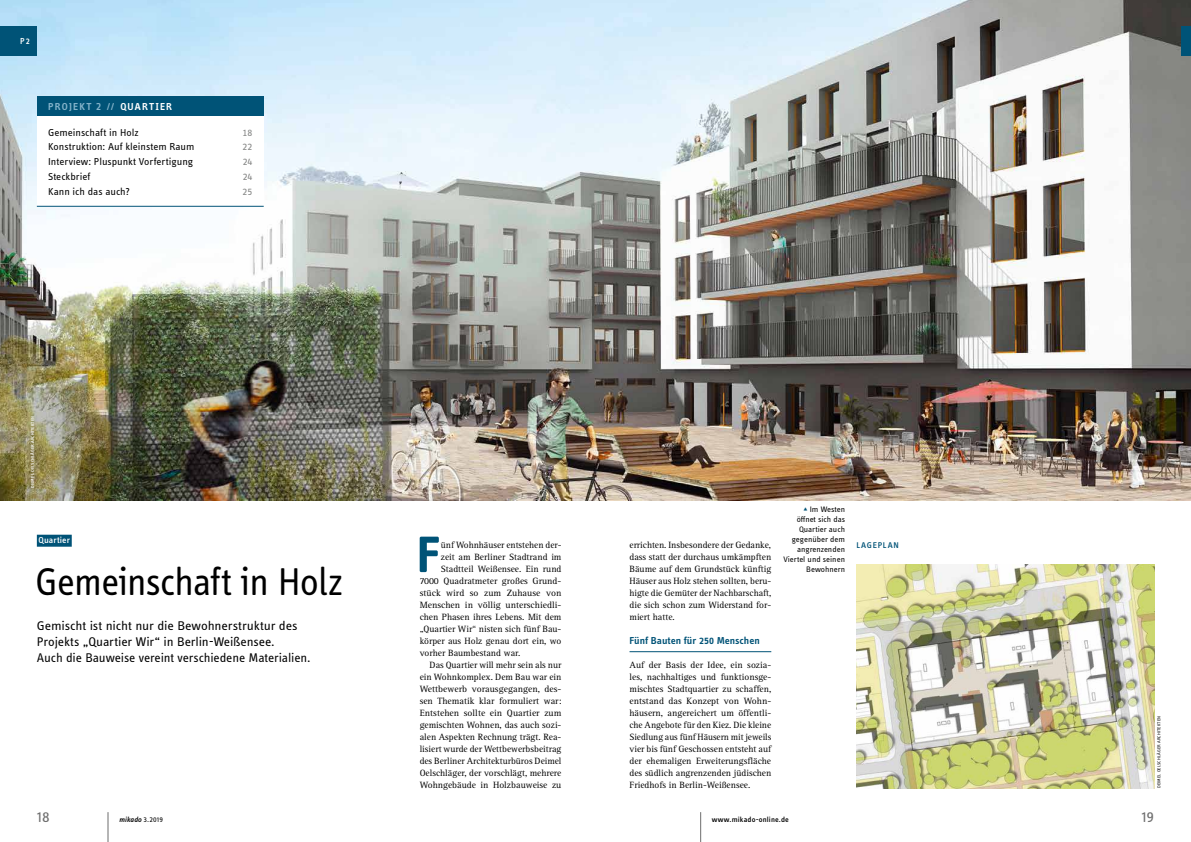
<style>
.page{position:relative;width:1191px;height:842px;background:#fff}
.page>*{position:absolute;margin:0;border:0;box-sizing:border-box;transform-origin:0 0}
.t1{font:700 52.9px "Info OT Text";color:#005377}
.t2{font:40px "Info OT Disp";letter-spacing:-.02em;color:#000}
.t3{font:16px "Info OT Text";color:#6e6e6e;scale:1.05 1}
.t4{font:13px/16px "Info OT Text";letter-spacing:-.01em;color:#000;scale:1.07 1}
.t5{font:10.4px "Info OT Text";color:#000;scale:1.05 1}
.t6{font:600 10.4px "Info OT Text";color:#005377;scale:1.05 1}
.t7{font:600 10.4px "Info OT Disp";letter-spacing:.11em;color:#85b4cb;scale:1.05 1}
.t8{font:10.4px "Info OT Text";letter-spacing:-.005em;color:#868786;scale:1.05 1}
.t9{font:9.4px/12px "Rotis Serif Pro";color:#000;text-align:justify}
.t10{font:500 9px "Info OT Text";letter-spacing:.01em;color:#fff;scale:1.05 1}
.t11{font:500 9px "Info OT Text";letter-spacing:.01em;color:#fff}
.t12{font:500 8.6px "Info OT Text";letter-spacing:.08em;color:#005377;scale:1.05 1}
.t13{font:8.2px/10px "Info OT Text";color:#000;text-align:right;scale:1.05 1}
.t14{font:500 7.6px "Info OT Text";letter-spacing:.015em;color:#000;scale:1.05 1}
.t15{font:italic 500 7.6px "Info OT Text";letter-spacing:.01em;color:#000;scale:1.05 1}
.t16{font:500 4.5px "Info OT Text";letter-spacing:.03em;color:#fff;scale:1.05 1}
.t17{font:4.5px "Info OT Text";letter-spacing:.03em;color:#000;scale:1.05 1}
.s1{color:#fff}
.s2{color:#005377}
.s3{font-weight:400;font-style:normal}
</style>
<div class="page">
<hr style="left:108px;top:812px;width:1px;height:30px;background:#6e6e6e">
<hr style="left:700px;top:812px;width:1px;height:30px;background:#6e6e6e">
<img style="left:0;top:0;width:1191px;height:500px">
<div style="left:1181px;top:26px;width:10px;height:30px;background:#005377"></div>
<div style="left:0;top:26px;width:37px;height:30px;background:#005377"></div>
<img style="left:856px;top:564px;width:298px;height:224px">
<div style="left:37px;top:96px;width:227px;height:20px;background:#005377"></div>
<div style="left:37px;top:116px;width:227px;height:90px;background:#fff"></div>
<hr style="left:37px;top:206px;width:227px;height:1px;background:#005377">
<div style="left:37px;top:535px;width:35px;height:12px;background:#005377"></div>
<hr style="left:629px;top:651px;width:142px;height:1px;background:#005377">
<div style="left:25px;top:410px;width:14px;height:83px;background:#000;opacity:.4"></div>
<p class="t11" style="left:20px;top:35px;width:11px">P2</p>
<p class="t7" style="left:48px;top:100px;width:119px">PROJEKT 2 // <span class="s1">QUARTIER</span></p>
<p class="t5" style="left:48px;top:126px;width:88px">Gemeinschaft in Holz</p>
<p class="t8" style="left:242px;top:126px;width:11px">18</p>
<p class="t5" style="left:48px;top:141px;width:141px">Konstruktion: Auf kleinstem Raum</p>
<p class="t8" style="left:242px;top:141px;width:11px">22</p>
<p class="t5" style="left:48px;top:155px;width:140px">Interview: Pluspunkt Vorfertigung</p>
<p class="t8" style="left:243px;top:155px;width:11px">24</p>
<p class="t5" style="left:48px;top:170px;width:42px">Steckbrief</p>
<p class="t8" style="left:243px;top:170px;width:11px">24</p>
<p class="t5" style="left:48px;top:185px;width:79px">Kann ich das auch?</p>
<p class="t8" style="left:243px;top:185px;width:11px">25</p>
<p class="t16" style="left:30px;top:488px;width:70px;rotate:-90deg">DEIMEL OELSCHLÄGER ARCHITEKTEN</p>
<p class="t10" style="left:39px;top:535px;width:31px">Quartier</p>
<h2 class="t2" style="left:36px;top:557px;width:309px">Gemeinschaft in Holz</h2>
<h3 class="t4" style="left:37px;top:618px;width:257px">Gemischt ist nicht nur die Bewohnerstruktur des<br>Projekts „Quartier Wir“ in Berlin-Weißensee.<br>Auch die Bauweise vereint verschiedene Materialien.</h3>
<h1 class="t1" style="left:416px;top:522px;width:26px">F</h1>
<p class="t9" style="left:441px;top:539px;width:122px">ünf Wohnhäuser entstehen der-</p>
<p class="t9" style="left:441px;top:551px;width:122px">zeit am Berliner Stadtrand im</p>
<p class="t9" style="left:441px;top:563px;width:122px">Stadtteil Weißensee. Ein rund</p>
<p class="t9" style="left:420px;top:575px;width:143px">7000 Quadratmeter großes Grund-</p>
<p class="t9" style="left:420px;top:587px;width:143px">stück wird so zum Zuhause von</p>
<p class="t9" style="left:420px;top:599px;width:143px">Menschen in völlig unterschiedli-</p>
<p class="t9" style="left:420px;top:611px;width:143px">chen Phasen ihres Lebens. Mit dem</p>
<p class="t9" style="left:420px;top:623px;width:143px">„Quartier Wir“ nisten sich fünf Bau-</p>
<p class="t9" style="left:420px;top:635px;width:143px">körper aus Holz genau dort ein, wo</p>
<p class="t9" style="left:420px;top:647px;width:102px">vorher Baumbestand war.</p>
<p class="t9" style="left:429px;top:659px;width:133px">Das Quartier will mehr sein als nur</p>
<p class="t9" style="left:420px;top:671px;width:143px">ein Wohnkomplex. Dem Bau war ein</p>
<p class="t9" style="left:420px;top:683px;width:143px">Wettbewerb vorausgegangen, des-</p>
<p class="t9" style="left:420px;top:695px;width:143px">sen Thematik klar formuliert war:</p>
<p class="t9" style="left:420px;top:707px;width:143px">Entstehen sollte ein Quartier zum</p>
<p class="t9" style="left:420px;top:719px;width:143px">gemischten Wohnen, das auch sozi-</p>
<p class="t9" style="left:420px;top:731px;width:143px">alen Aspekten Rechnung trägt. Rea-</p>
<p class="t9" style="left:420px;top:743px;width:143px">lisiert wurde der Wettbewerbsbeitrag</p>
<p class="t9" style="left:420px;top:755px;width:143px">des Berliner Architekturbüros Deimel</p>
<p class="t9" style="left:420px;top:767px;width:143px">Oelschläger, der vorschlägt, mehrere</p>
<p class="t9" style="left:420px;top:779px;width:143px">Wohngebäude in Holzbauweise zu</p>
<p class="t9" style="left:629px;top:539px;width:143px">errichten. Insbesondere der Gedanke, dass statt der durchaus umkämpften Bäume auf dem Grundstück künftig Häuser aus Holz stehen sollten, beru&shy;higte die Gemüter der Nachbarschaft, die sich schon zum Widerstand for&shy;miert hatte.</p>
<p class="t6" style="left:629px;top:634px;width:126px">Fünf Bauten für 250 Menschen</p>
<p class="t9" style="left:629px;top:659px;width:143px">Auf der Basis der Idee, ein sozia&shy;les, nachhaltiges und funktionsge&shy;mischtes Stadtquartier zu schaffen, entstand das Konzept von Wohn&shy;häusern, angereichert um öffentli&shy;che Angebote für den Kiez. Die kleine Siedlung aus fünf Häusern mit jeweils vier bis fünf Geschossen entsteht auf der ehemaligen Erweiterungsfläche des südlich angrenzenden jüdischen Friedhofs in Berlin-Weißensee.</p>
<p class="t13" style="left:783px;top:504px;width:60px"><span class="s2">▴</span> Im Westen öffnet sich das<br>Quartier auch gegenüber dem angrenzenden<br>Viertel und seinen<br>Bewohnern</p>
<p class="t12" style="left:856px;top:540px;width:42px">LAGEPLAN</p>
<p class="t17" style="left:1156px;top:788px;width:70px;rotate:-90deg">DEIMEL OELSCHLÄGER ARCHITEKTEN</p>
<h3 class="t3" style="left:37px;top:807px;width:14px">18</h3>
<p class="t15" style="left:119px;top:815px;width:43px">mikado <span class="s3">3.2019</span></p>
<p class="t14" style="left:711px;top:815px;width:75px">www.mikado-online.de</p>
<h3 class="t3" style="left:1141px;top:807px;width:14px">19</h3>
</div>
